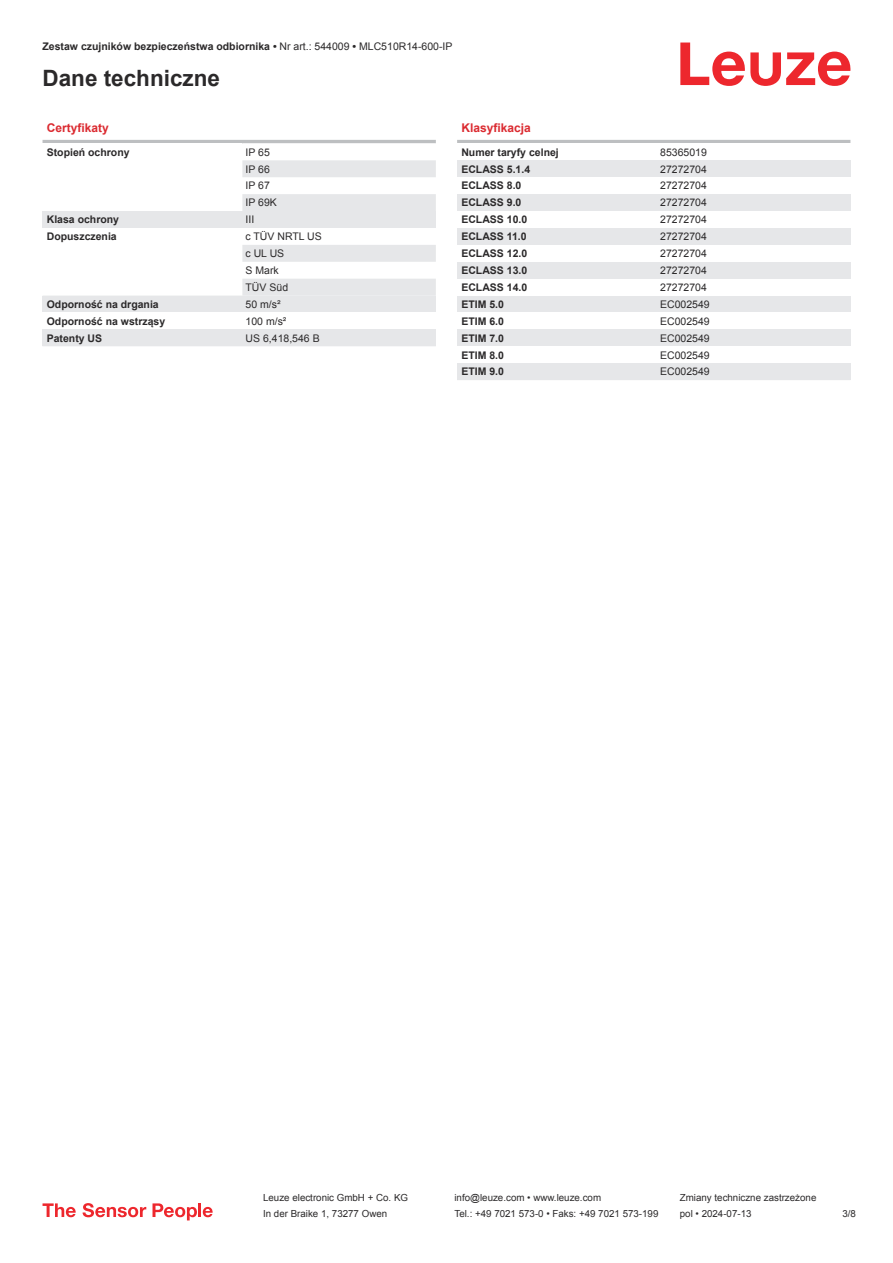
<style>
.page{position:relative;width:893px;height:1263px;background:#fff}
.page>*{position:absolute;margin:0;border:0;box-sizing:border-box;transform-origin:0 0}
.t1{font:700 22.5px "Arial";color:#2b292a}
.t2{font:700 12px "Arial";color:#db2a30}
.t3{font:700 10.5px "Arial";color:#2b292a}
.t4{font:10.5px/17px "Arial";color:#2b292a}
.t5{font:9.75px "Arial";color:#2b292a}
.s1{font-weight:400}
</style>
<div class="page">
<svg style="left:680px;top:43px;width:170px;height:43px"></svg>
<hr style="left:43px;top:140px;width:393px;height:3px;background:#bdbfc1">
<svg style="left:242px;top:143px;width:194px;height:68px"></svg>
<div style="left:43px;top:211px;width:199px;height:17px;background:#e6e7e9"></div>
<div style="left:242px;top:211px;width:194px;height:17px;background:#e6e7e9"></div>
<svg style="left:242px;top:245px;width:194px;height:51px"></svg>
<div style="left:43px;top:296px;width:199px;height:16px;background:#e6e7e9"></div>
<div style="left:242px;top:296px;width:194px;height:16px;background:#e6e7e9"></div>
<div style="left:43px;top:329px;width:199px;height:17px;background:#e6e7e9"></div>
<div style="left:242px;top:329px;width:194px;height:17px;background:#e6e7e9"></div>
<hr style="left:457px;top:140px;width:393px;height:3px;background:#bdbfc1">
<div style="left:457px;top:160px;width:200px;height:17px;background:#e6e7e9"></div>
<div style="left:657px;top:160px;width:193px;height:17px;background:#e6e7e9"></div>
<div style="left:457px;top:194px;width:200px;height:17px;background:#e6e7e9"></div>
<div style="left:657px;top:194px;width:193px;height:17px;background:#e6e7e9"></div>
<div style="left:457px;top:228px;width:200px;height:17px;background:#e6e7e9"></div>
<div style="left:657px;top:228px;width:193px;height:17px;background:#e6e7e9"></div>
<div style="left:457px;top:262px;width:200px;height:17px;background:#e6e7e9"></div>
<div style="left:657px;top:262px;width:193px;height:17px;background:#e6e7e9"></div>
<div style="left:457px;top:296px;width:200px;height:16px;background:#e6e7e9"></div>
<div style="left:657px;top:296px;width:193px;height:16px;background:#e6e7e9"></div>
<div style="left:457px;top:329px;width:200px;height:17px;background:#e6e7e9"></div>
<div style="left:657px;top:329px;width:193px;height:17px;background:#e6e7e9"></div>
<div style="left:457px;top:363px;width:200px;height:17px;background:#e6e7e9"></div>
<div style="left:657px;top:363px;width:193px;height:17px;background:#e6e7e9"></div>
<svg style="left:43px;top:1203px;width:33px;height:14px"></svg>
<svg style="left:83px;top:1203px;width:63px;height:14px"></svg>
<svg style="left:153px;top:1203px;width:44px;height:17px"></svg>
<hr style="left:198px;top:1203px;width:3px;height:14px;background:#ed272d">
<svg style="left:203px;top:1207px;width:10px;height:10px"></svg>
<p class="t3" style="left:43px;top:39px;width:411px">Zestaw czujników bezpieczeństwa odbiornika • <span class="s1">Nr art.: 544009</span> • <span class="s1">MLC510R14-600-IP</span></p>
<h1 class="t1" style="left:43px;top:70px;width:179px">Dane techniczne</h1>
<p class="t2" style="left:47px;top:123px;width:64px">Certyfikaty</p>
<p class="t3" style="left:47px;top:145px;width:84px">Stopień ochrony</p>
<p class="t4" style="left:246px;top:144px;width:33px">IP 65<br>IP 66<br>IP 67<br>IP 69K</p>
<p class="t3" style="left:47px;top:212px;width:74px">Klasa ochrony</p>
<p class="t4" style="left:246px;top:212px;width:10px">III</p>
<p class="t3" style="left:47px;top:229px;width:72px">Dopuszczenia</p>
<p class="t4" style="left:246px;top:228px;width:78px">c TÜV NRTL US c UL US<br>S Mark<br>TÜV Süd</p>
<p class="t3" style="left:47px;top:297px;width:114px">Odporność na drgania</p>
<p class="t4" style="left:246px;top:296px;width:37px">50 m/s²</p>
<p class="t3" style="left:47px;top:314px;width:120px">Odporność na wstrząsy</p>
<p class="t4" style="left:246px;top:312px;width:42px">100 m/s²</p>
<p class="t3" style="left:47px;top:330px;width:57px">Patenty US</p>
<p class="t4" style="left:246px;top:329px;width:76px">US 6,418,546 B</p>
<p class="t2" style="left:461px;top:123px;width:71px">Klasyfikacja</p>
<p class="t3" style="left:461px;top:148px;width:99px">Numer taryfy celnej</p>
<p class="t4" style="left:660px;top:143px;width:48px">85365019</p>
<p class="t3" style="left:461px;top:161px;width:70px">ECLASS 5.1.4</p>
<p class="t4" style="left:660px;top:160px;width:48px">27272704</p>
<p class="t3" style="left:461px;top:178px;width:62px">ECLASS 8.0</p>
<p class="t4" style="left:660px;top:177px;width:48px">27272704</p>
<p class="t3" style="left:461px;top:195px;width:62px">ECLASS 9.0</p>
<p class="t4" style="left:660px;top:194px;width:48px">27272704</p>
<p class="t3" style="left:461px;top:212px;width:67px">ECLASS 10.0</p>
<p class="t4" style="left:660px;top:211px;width:48px">27272704</p>
<p class="t3" style="left:461px;top:229px;width:67px">ECLASS 11.0</p>
<p class="t4" style="left:660px;top:228px;width:48px">27272704</p>
<p class="t3" style="left:461px;top:246px;width:67px">ECLASS 12.0</p>
<p class="t4" style="left:660px;top:245px;width:48px">27272704</p>
<p class="t3" style="left:461px;top:263px;width:67px">ECLASS 13.0</p>
<p class="t4" style="left:660px;top:262px;width:48px">27272704</p>
<p class="t3" style="left:461px;top:280px;width:67px">ECLASS 14.0</p>
<p class="t4" style="left:660px;top:279px;width:48px">27272704</p>
<p class="t3" style="left:461px;top:297px;width:44px">ETIM 5.0</p>
<p class="t4" style="left:660px;top:296px;width:51px">EC002549</p>
<p class="t3" style="left:461px;top:314px;width:44px">ETIM 6.0</p>
<p class="t4" style="left:660px;top:312px;width:51px">EC002549</p>
<p class="t3" style="left:461px;top:331px;width:44px">ETIM 7.0</p>
<p class="t4" style="left:660px;top:329px;width:51px">EC002549</p>
<p class="t3" style="left:461px;top:347px;width:44px">ETIM 8.0</p>
<p class="t4" style="left:660px;top:346px;width:51px">EC002549</p>
<p class="t3" style="left:461px;top:364px;width:44px">ETIM 9.0</p>
<p class="t4" style="left:660px;top:363px;width:51px">EC002549</p>
<p class="t5" style="left:263px;top:1191px;width:146px">Leuze electronic GmbH + Co. KG</p>
<p class="t5" style="left:454px;top:1191px;width:148px">info@leuze.com • www.leuze.com</p>
<p class="t5" style="left:680px;top:1191px;width:138px">Zmiany techniczne zastrzeżone</p>
<p class="t5" style="left:263px;top:1207px;width:126px">In der Braike 1, 73277 Owen</p>
<p class="t5" style="left:454px;top:1207px;width:205px">Tel.: +49 7021 573-0 • Faks: +49 7021 573-199</p>
<p class="t5" style="left:680px;top:1207px;width:73px">pol • 2024-07-13</p>
<p class="t5" style="left:842px;top:1207px;width:15px">3 /8</p>
</div>
